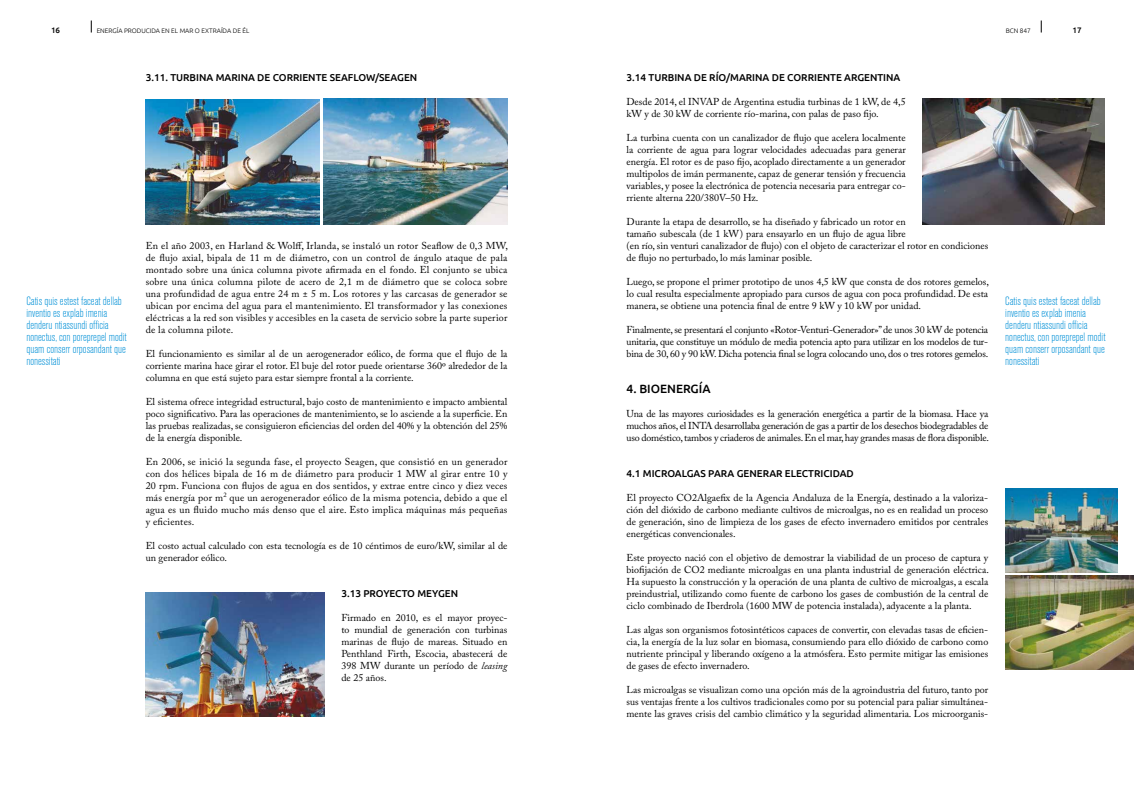
<style>
.page{position:relative;width:1134px;height:794px;background:#fff}
.page>*{position:absolute;margin:0;border:0;box-sizing:border-box;transform-origin:0 0}
.t1{font:300 condensed 12px/12px "Akzidenz Grotesk BQ";color:#0090d7}
.t2{font:500 12px "Ubuntu";color:#000}
.t3{font:10px/12px "Adobe Caslon Pro";color:#000;text-align:justify}
.t4{font:500 10px "Ubuntu";color:#000}
.t5{font:500 8px "Ubuntu";color:#000}
.t6{font:300 6.5px "Ubuntu";color:#000}
.s1{font-style:italic}
</style>
<div class="page">
<svg style="left:91px;top:21px;width:1px;height:12px"></svg>
<svg style="left:1041px;top:21px;width:1px;height:12px"></svg>
<img style="left:146px;top:99px;width:173px;height:126px">
<img style="left:323px;top:98px;width:184px;height:127px">
<img style="left:146px;top:592px;width:178px;height:125px">
<img style="left:923px;top:98px;width:181px;height:127px">
<img style="left:1005px;top:489px;width:112px;height:84px">
<img style="left:1005px;top:576px;width:129px;height:93px">
<p class="t5" style="left:51px;top:25px;width:11px">16</p>
<p class="t6" style="left:97px;top:26px;width:154px">ENERGÍA PRODUCIDA EN EL MAR O EXTRAÍDA DE ÉL</p>
<p class="t6" style="left:1006px;top:26px;width:27px">BCN 847</p>
<p class="t5" style="left:1072px;top:25px;width:11px">17</p>
<p class="t4" style="left:626px;top:71px;width:275px">3.14 TURBINA DE RÍO/MARINA DE CORRIENTE ARGENTINA</p>
<p class="t3" style="left:626px;top:95px;width:281px">Desde 2014, el INVAP de Argentina estudia turbinas de 1 kW, de 4,5 kW y de 30 kW de corriente río-marina, con palas de paso fijo.</p>
<p class="t3" style="left:626px;top:131px;width:281px">La turbina cuenta con un canalizador de flujo que acelera localmente la corriente de agua para lograr velocidades adecuadas para generar energía. El rotor es de paso fijo, acoplado directamente a un generador multipolos de imán permanente, capaz de generar tensión y frecuencia variables, y posee la electrónica de potencia necesaria para entregar co&shy;rriente alterna 220/380V–50 Hz.</p>
<p class="t3" style="left:626px;top:215px;width:363px;text-align:left">Durante la etapa de desarrollo, se ha diseñado y fabricado un rotor en<br>tamaño subescala (de 1 kW) para ensayarlo en un flujo de agua libre<br>(en río, sin venturi canalizador de flujo) con el objeto de caracterizar el rotor en condiciones de flujo no perturbado, lo más laminar posible.</p>
<p class="t3" style="left:626px;top:275px;width:364px">Luego, se propone el primer prototipo de unos 4,5 kW que consta de dos rotores gemelos, lo cual resulta especialmente apropiado para cursos de agua con poca profundidad. De esta manera, se obtiene una potencia final de entre 9 kW y 10 kW por unidad.</p>
<p class="t3" style="left:626px;top:323px;width:363px">Finalmente, se presentará el conjunto «Rotor-Venturi-Generador»” de unos 30 kW de potencia unitaria, que constituye un módulo de media potencia apto para utilizar en los modelos de tur&shy;bina de 30, 60 y 90 kW. Dicha potencia final se logra colocando uno, dos o tres rotores gemelos.</p>
<p class="t2" style="left:626px;top:381px;width:85px">4. BIOENERGÍA</p>
<p class="t3" style="left:626px;top:407px;width:364px">Una de las mayores curiosidades es la generación energética a partir de la biomasa. Hace ya muchos años, el INTA desarrollaba generación de gas a partir de los desechos biodegradables de uso doméstico, tambos y criaderos de animales. En el mar, hay grandes masas de flora disponible.</p>
<p class="t4" style="left:626px;top:467px;width:229px">4.1 MICROALGAS PARA GENERAR ELECTRICIDAD</p>
<p class="t3" style="left:626px;top:491px;width:363px">El proyecto CO2Algaefix de la Agencia Andaluza de la Energía, destinado a la valoriza&shy;ción del dióxido de carbono mediante cultivos de microalgas, no es en realidad un proceso de generación, sino de limpieza de los gases de efecto invernadero emitidos por centrales energéticas convencionales.</p>
<p class="t3" style="left:626px;top:551px;width:364px">Este proyecto nació con el objetivo de demostrar la viabilidad de un proceso de captura y biofijación de CO2 mediante microalgas en una planta industrial de generación eléctrica.<br>Ha supuesto la construcción y la operación de una planta de cultivo de microalgas, a escala preindustrial, utilizando como fuente de carbono los gases de combustión de la central de ciclo combinado de Iberdrola (1600 MW de potencia instalada), adyacente a la planta.</p>
<p class="t3" style="left:626px;top:623px;width:363px">Las algas son organismos fotosintéticos capaces de convertir, con elevadas tasas de eficien&shy;cia, la energía de la luz solar en biomasa, consumiendo para ello dióxido de carbono como nutriente principal y liberando oxígeno a la atmósfera. Esto permite mitigar las emisiones de gases de efecto invernadero.</p>
<p class="t3" style="left:626px;top:683px;width:363px">Las microalgas se visualizan como una opción más de la agroindustria del futuro, tanto por sus ventajas frente a los cultivos tradicionales como por su potencial para paliar simultánea&shy;mente las graves crisis del cambio climático y la seguridad alimentaria. Los microorganis-</p>
<p class="t4" style="left:146px;top:71px;width:273px">3.11. TURBINA MARINA DE CORRIENTE SEAFLOW/SEAGEN</p>
<p class="t3" style="left:146px;top:239px;width:364px">En el año 2003, en Harland &amp; Wolff, Irlanda, se instaló un rotor Seaflow de 0,3 MW, de flujo axial, bipala de 11 m de diámetro, con un control de ángulo ataque de pala montado sobre una única columna pivote afirmada en el fondo. El conjunto se ubica sobre una única columna pilote de acero de 2,1 m de diámetro que se coloca sobre una profundidad de agua entre 24 m ± 5 m. Los rotores y las carcasas de generador se ubican por encima del agua para el mantenimiento. El transformador y las conexiones eléctricas a la red son visibles y accesibles en la caseta de servicio sobre la parte superior de la columna pilote.</p>
<p class="t3" style="left:146px;top:347px;width:363px">El funcionamiento es similar al de un aerogenerador eólico, de forma que el flujo de la corriente marina hace girar el rotor. El buje del rotor puede orientarse 360º alrededor de la columna en que está sujeto para estar siempre frontal a la corriente.</p>
<p class="t3" style="left:146px;top:395px;width:363px">El sistema ofrece integridad estructural, bajo costo de mantenimiento e impacto ambiental poco significativo. Para las operaciones de mantenimiento, se lo asciende a la superficie. En las pruebas realizadas, se consiguieron eficiencias del orden del 40% y la obtención del 25% de la energía disponible.</p>
<p class="t3" style="left:146px;top:455px;width:363px">En 2006, se inició la segunda fase, el proyecto Seagen, que consistió en un generador con dos hélices bipala de 16 m de diámetro para producir 1 MW al girar entre 10 y 20 rpm. Funciona con flujos de agua en dos sentidos, y extrae entre cinco y diez veces más energía por m<sup>2</sup> que un aerogenerador eólico de la misma potencia, debido a que el agua es un fluido mucho más denso que el aire. Esto implica máquinas más pequeñas y eficientes.</p>
<p class="t3" style="left:146px;top:539px;width:363px">El costo actual calculado con esta tecnología es de 10 céntimos de euro/kW, similar al de un generador eólico.</p>
<p class="t4" style="left:341px;top:587px;width:118px">3.13 PROYECTO MEYGEN</p>
<p class="t3" style="left:341px;top:611px;width:168px">Firmado en 2010, es el mayor proyec&shy;to mundial de generación con turbinas marinas de flujo de mareas. Situado en Penthland Firth, Escocia, abastecerá de 398 MW durante un período de <span class="s1">leasing </span>de 25 años.</p>
<p class="t1" style="left:26px;top:295px;width:102px">Catis quis estest faceat dellab inventio es explab imenia denderu ntiassundi officia nonectus, con poreprepel modit quam conserr orposandant que nonessitati</p>
<p class="t1" style="left:1005px;top:295px;width:102px">Catis quis estest faceat dellab inventio es explab imenia denderu ntiassundi officia nonectus, con poreprepel modit quam conserr orposandant que nonessitati</p>
</div>
